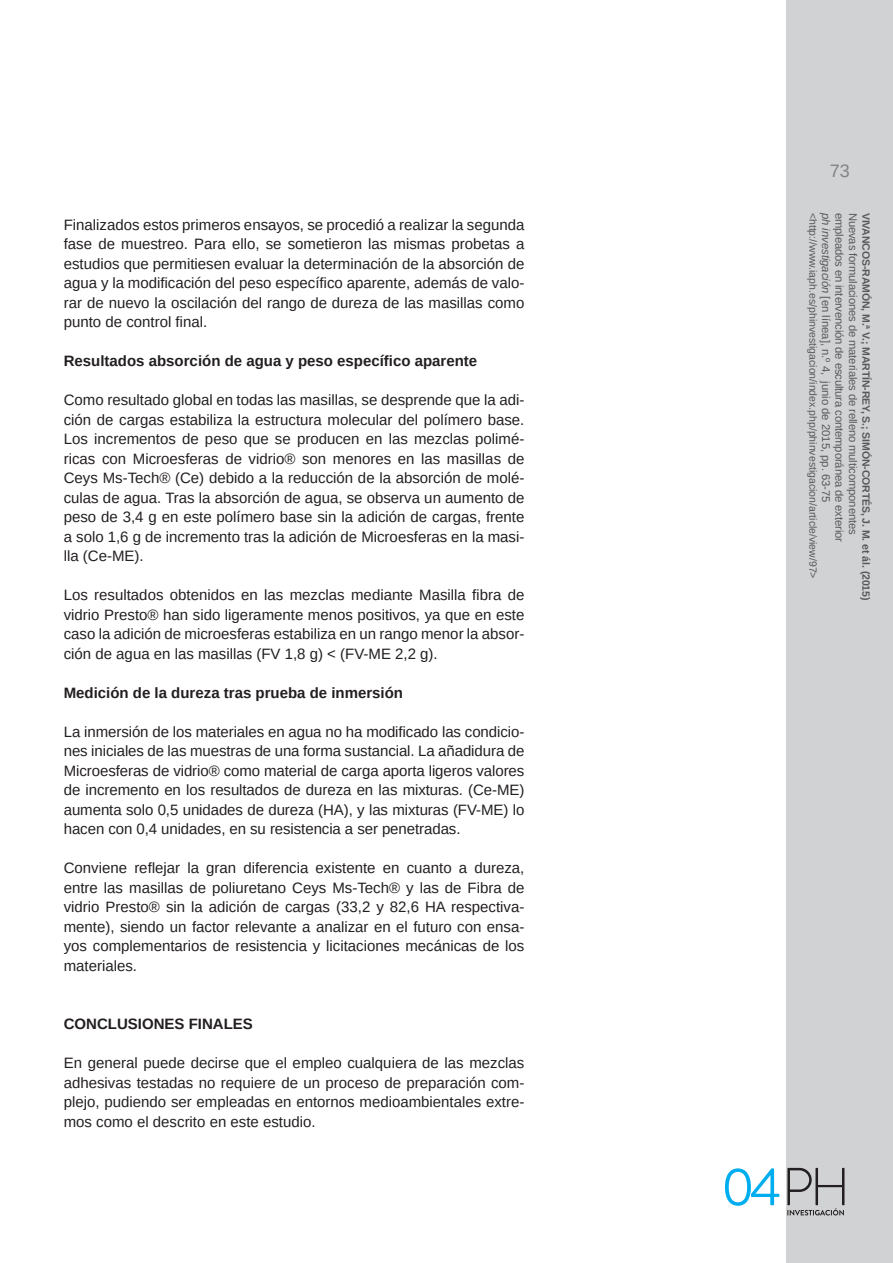
<style>
.page{position:relative;width:893px;height:1263px;background:#fff}
.page>*{position:absolute;margin:0;border:0;box-sizing:border-box;transform-origin:0 0}
.t1{font:18px "Arimo";color:#808285}
.t2{font:15px/19.5px "Arimo";color:#231f20;text-align:justify}
.Rango_2{font:700 15px "Arimo";color:#231f20}
.Rango_1{font:700 15px "Arimo";color:#231f20}
.t3{font:11.25px "Arimo";letter-spacing:-.01em;color:#57585a}
.t4{font:10.5px "Arimo";color:#57585a}
.t5{font:700 10.5px "Arimo";letter-spacing:-.01em;color:#57585a}
.s1{font-style:italic}
</style>
<div class="page">
<div style="left:787px;top:0;width:106px;height:1263px;background:#d1d2d4"></div>
<svg style="left:725px;top:1168px;width:54px;height:38px"></svg>
<svg style="left:787px;top:1168px;width:57px;height:47px"></svg>
<p class="t2" style="left:64px;top:215px;width:462px">Finalizados estos primeros ensayos, se procedió a realizar la segunda fase de muestreo. Para ello, se sometieron las mismas probetas a estudios que permitiesen evaluar la determinación de la absorción de agua y la modificación del peso específico aparente, además de valo&shy;rar de nuevo la oscilación del rango de dureza de las masillas como punto de control final.</p>
<p class="Rango_2" style="left:64px;top:351px;width:415px">Resultados absorción de agua y peso específico aparente</p>
<p class="t2" style="left:64px;top:390px;width:462px">Como resultado global en todas las masillas, se desprende que la adi&shy;ción de cargas estabiliza la estructura molecular del polímero base.<br>Los incrementos de peso que se producen en las mezclas polimé&shy;ricas con Microesferas de vidrio® son menores en las masillas de Ceys Ms-Tech® (Ce) debido a la reducción de la absorción de molé&shy;culas de agua. Tras la absorción de agua, se observa un aumento de peso de 3,4 g en este polímero base sin la adición de cargas, frente a solo 1,6 g de incremento tras la adición de Microesferas en la masi&shy;lla (Ce-ME).</p>
<p class="t2" style="left:64px;top:585px;width:462px">Los resultados obtenidos en las mezclas mediante Masilla fibra de vidrio Presto® han sido ligeramente menos positivos, ya que en este caso la adición de microesferas estabiliza en un rango menor la absor&shy;ción de agua en las masillas (FV 1,8 g) &lt; (FV-ME 2,2 g).</p>
<p class="Rango_2" style="left:64px;top:682px;width:341px">Medición de la dureza tras prueba de inmersión</p>
<p class="t2" style="left:64px;top:722px;width:462px">La inmersión de los materiales en agua no ha modificado las condicio&shy;nes iniciales de las muestras de una forma sustancial. La añadidura de Microesferas de vidrio® como material de carga aporta ligeros valores de incremento en los resultados de dureza en las mixturas. (Ce-ME) aumenta solo 0,5 unidades de dureza (HA), y las mixturas (FV-ME) lo hacen con 0,4 unidades, en su resistencia a ser penetradas.</p>
<p class="t2" style="left:64px;top:858px;width:462px">Conviene reflejar la gran diferencia existente en cuanto a dureza, entre las masillas de poliuretano Ceys Ms-Tech® y las de Fibra de vidrio Presto® sin la adición de cargas (33,2 y 82,6 HA respectiva&shy;mente), siendo un factor relevante a analizar en el futuro con ensa&shy;yos complementarios de resistencia y licitaciones mecánicas de los materiales.</p>
<p class="Rango_1" style="left:64px;top:1014px;width:11px">CONCLUSIONES</p>
<p class="Rango_1" style="left:189px;top:1014px;width:20px">FINALES</p>
<p class="t2" style="left:64px;top:1053px;width:462px">En general puede decirse que el empleo cualquiera de las mezclas adhesivas testadas no requiere de un proceso de preparación com&shy;plejo, pudiendo ser empleadas en entornos medioambientales extre&shy;mos como el descrito en este estudio.</p>
<p class="t1" style="left:830px;top:159px;width:22px">73</p>
<p class="t3" style="left:833px;top:213px;width:291px;rotate:90deg"><span class="s1">ph investigación</span> [en línea], n.º 4, junio de 2015, pp. 63-75</p>
<p class="t3" style="left:847px;top:213px;width:331px;rotate:90deg">empleados en intervención de escultura contemporánea de exterior</p>
<p class="t3" style="left:860px;top:213px;width:324px;rotate:90deg">Nuevas formulaciones de materiales de relleno multicomponentes</p>
<p class="t5" style="left:873px;top:213px;width:389px;rotate:90deg">Vivancos-Ramón, M.ª V.; Martín-Rey, S.; Simón-Cortés, J. M. et ál. (2015)</p>
<p class="t4" style="left:820px;top:213px;width:367px;rotate:90deg">&lt;http://www.iaph.es/phinvestigacion/index.php/phinvestigacion/article/view/97&gt;</p>
</div>
